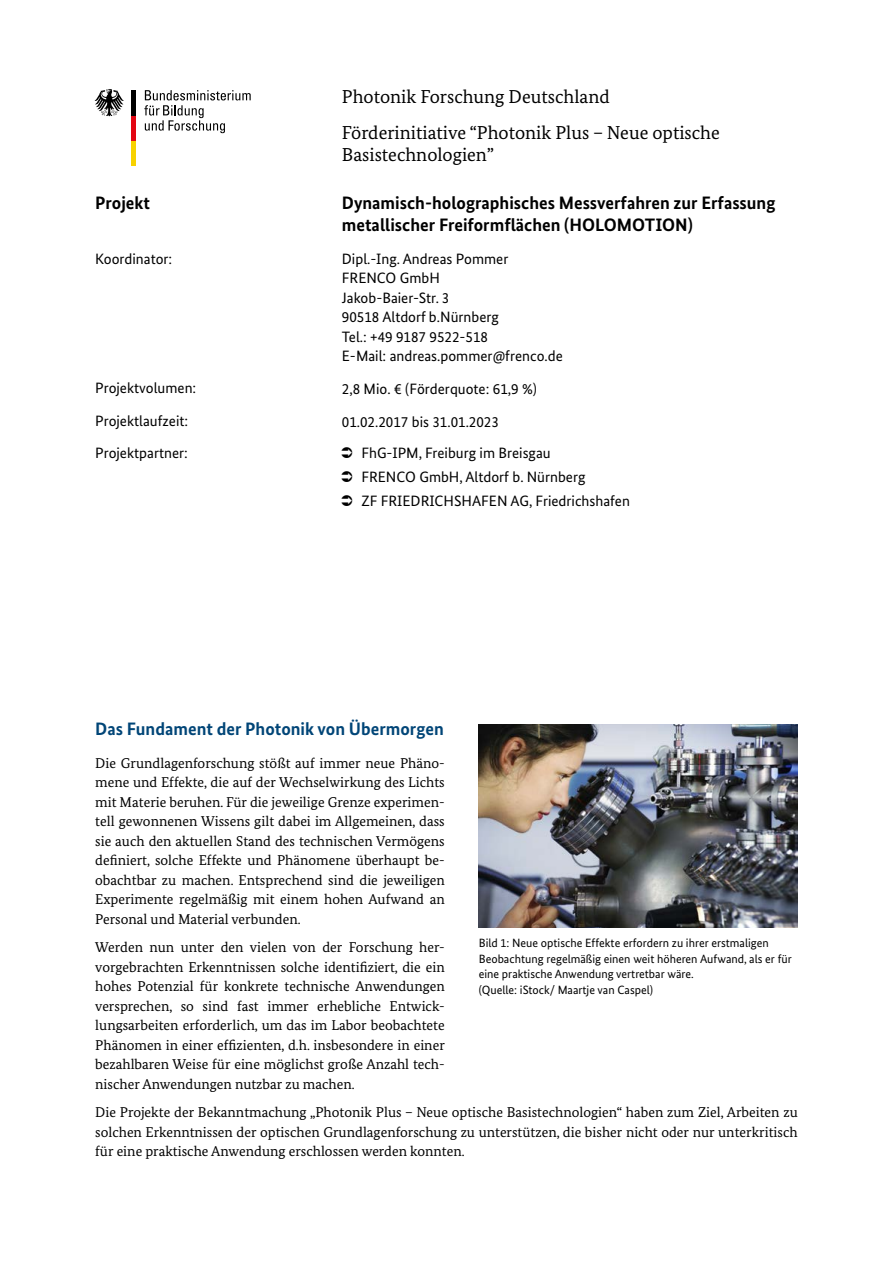
<style>
.page{position:relative;width:893px;height:1263px;background:#fff}
.page>*{position:absolute;margin:0;border:0;box-sizing:border-box;transform-origin:0 0}
.t1{font:18.75px/35.2px "Bundes Serif";color:#000}
.t2{font:700 18px/22.5px "Bundes Sans";color:#000}
.t3{font:700 18px "Bundes Sans";color:#004577}
.P_Adresse{font:15px/19.5px "Bundes Sans";color:#000}
.t4{font:14.25px/19.5px "Bundes Serif";color:#000;text-align:justify}
.t5{font:12px/15.8px "Bundes Sans";color:#000}
</style>
<div class="page">
<svg style="left:144px;top:90px;width:107px;height:43px"></svg>
<div style="left:131px;top:141px;width:5px;height:25px;background:#f8d200"></div>
<div style="left:131px;top:115px;width:5px;height:26px;background:#e30613"></div>
<div style="left:131px;top:90px;width:5px;height:25px;background:#000"></div>
<svg style="left:95px;top:89px;width:29px;height:27px"></svg>
<img style="left:479px;top:724px;width:319px;height:203px">
<h2 class="t2" style="left:95px;top:191px;width:56px">Projekt</h2>
<p class="P_Adresse" style="left:95px;top:249px;width:79px">Koordinator:</p>
<p class="P_Adresse" style="left:95px;top:378px;width:103px">Projektvolumen:</p>
<p class="P_Adresse" style="left:95px;top:411px;width:94px">Projektlaufzeit:</p>
<p class="P_Adresse" style="left:95px;top:443px;width:94px">Projektpartner:</p>
<p class="t1" style="left:342px;top:79px;width:379px">Photonik Forschung Deutschland<br>Förderinitiative “Photonik Plus – Neue optische</p>
<p class="t1" style="left:342px;top:137px;width:154px">Basistechnologien”</p>
<p class="t2" style="left:342px;top:191px;width:435px">Dynamisch-holographisches Messverfahren zur Erfassung metallischer Freiformflächen (HOLOMOTION)</p>
<p class="P_Adresse" style="left:342px;top:249px;width:222px">Dipl.-Ing. Andreas Pommer<br>FRENCO GmbH<br>Jakob-Baier-Str. 3<br>90518 Altdorf b.Nürnberg<br>Tel.: +49 9187 9522-518<br>E-Mail: andreas.pommer@frenco.de</p>
<p class="P_Adresse" style="left:342px;top:372px;width:197px;line-height:32.8px">2,8 Mio. € (Förderquote: 61,9 %)<br>01.02.2017 bis 31.01.2023</p>
<p class="P_Adresse" style="left:361px;top:441px;width:270px;line-height:23.7px">FhG-IPM, Freiburg im Breisgau<br>FRENCO GmbH, Altdorf b. Nürnberg<br>ZF FRIEDRICHSHAFEN AG, Friedrichshafen</p>
<h3 class="t3" style="left:95px;top:718px;width:350px">Das Fundament der Photonik von Übermorgen</h3>
<p class="t4" style="left:95px;top:753px;width:351px">Die Grundlagenforschung stößt auf immer neue Phäno&shy;mene und Effekte, die auf der Wechselwirkung des Lichts mit Materie beruhen. Für die jeweilige Grenze experimen&shy;tell gewonnenen Wissens gilt dabei im Allgemeinen, dass sie auch den aktuellen Stand des technischen Vermögens definiert, solche Effekte und Phänomene überhaupt be&shy;obachtbar zu machen. Entsprechend sind die jeweiligen Experimente regelmäßig mit einem hohen Aufwand an Personal und Material verbunden.</p>
<p class="t4" style="left:95px;top:937px;width:351px">Werden nun unter den vielen von der Forschung her&shy;vorgebrachten Erkenntnissen solche identifiziert, die ein hohes Potenzial für konkrete technische Anwendungen versprechen, so sind fast immer erhebliche Entwick&shy;lungsarbeiten erforderlich, um das im Labor beobachtete Phänomen in einer effizienten, d.h. insbesondere in einer bezahlbaren Weise für eine möglichst große Anzahl tech&shy;nischer Anwendungen nutzbar zu machen.</p>
<p class="t4" style="left:95px;top:1102px;width:704px">Die Projekte der Bekanntmachung „Photonik Plus – Neue optische Basistechnologien“ haben zum Ziel, Arbeiten zu solchen Erkenntnissen der optischen Grundlagenforschung zu unterstützen, die bisher nicht oder nur unterkritisch für eine praktische Anwendung erschlossen werden konnten.</p>
<p class="t5" style="left:479px;top:935px;width:315px">Bild 1: Neue optische Effekte erfordern zu ihrer erstmaligen<br>Beobachtung regelmäßig einen weit höheren Aufwand, als er für eine praktische Anwendung vertretbar wäre.</p>
<p class="t5" style="left:479px;top:982px;width:176px">(Quelle: iStock/ Maartje van Caspel)</p>
</div>
